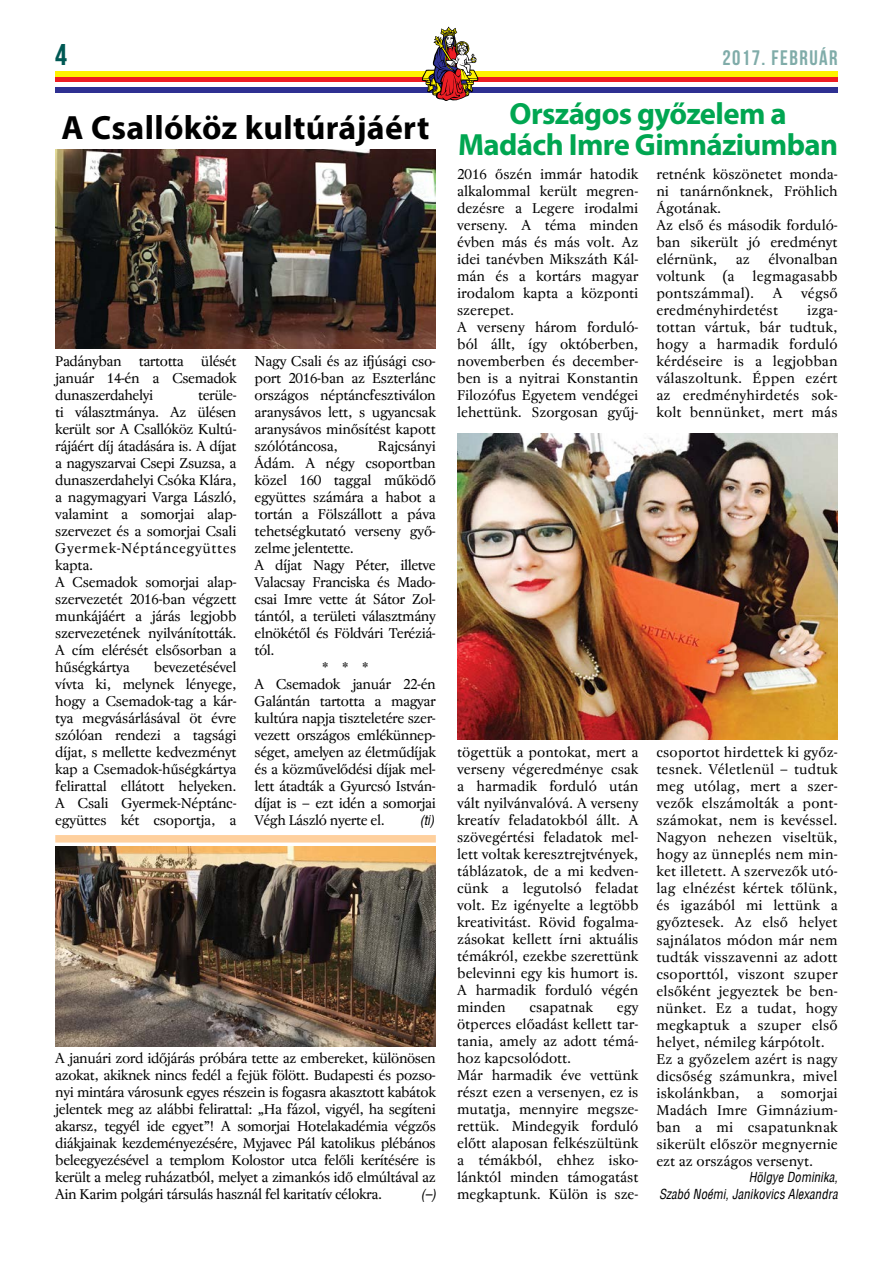
<style>
.page{position:relative;width:893px;height:1263px;background:#fff}
.page>*{position:absolute;margin:0;border:0;box-sizing:border-box;transform-origin:0 0}
.t1{font:700 33.75px "Myriad Pro";letter-spacing:.01em;color:#000}
.t2{font:700 30.75px/31.5px "Myriad Pro";letter-spacing:-.02em;color:#00a651;text-align:center}
.t3{font:30px "Bebas Neue";color:#005954}
.t4{font:21px "Bebas Neue";letter-spacing:.07em;color:#80aca9}
.t5{font:14.25px/17px "Regent Pro";letter-spacing:-.005em;color:#000;text-align:justify}
.t6{font:14.25px "Regent Pro";letter-spacing:-.03em;color:#000}
.t7{font:italic 13.5px/17px "Switzerland Condensed";color:#000;text-align:right;scale:.95 1}
.t8{font:italic 13.5px "Switzerland Condensed";color:#000}
</style>
<div class="page">
<div style="left:55px;top:71px;width:783px;height:6px;background:#fff200"></div>
<div style="left:55px;top:77px;width:783px;height:5px;background:#ed1d24"></div>
<div style="left:55px;top:87px;width:783px;height:6px;background:#2e3092"></div>
<svg style="left:422px;top:27px;width:56px;height:74px"></svg>
<img style="left:55px;top:150px;width:381px;height:199px">
<img style="left:55px;top:847px;width:381px;height:199px">
<div style="left:55px;top:835px;width:381px;height:7px;background:#fed09e"></div>
<img style="left:457px;top:434px;width:381px;height:306px">
<h3 class="t3" style="left:55px;top:38px;width:13px">4</h3>
<h3 class="t4" style="left:722px;top:46px;width:117px">2017. FEBRUÁR</h3>
<h1 class="t1" style="left:62px;top:106px;width:369px">A Csallóköz kultúrájáért</h1>
<p class="t5" style="left:55px;top:353px;width:183px">Padányban tartotta ülését január 14-én a Csemadok dunaszerdahelyi</p>
<p class="t5" style="left:55px;top:387px;width:183px;text-align:left;text-indent:143px">terüle&shy;ti választmánya. Az ülésen került sor A Csallóköz Kultú&shy;rájáért díj átadására is. A díjat a nagyszarvai Csepi Zsuzsa, a dunaszerdahelyi Csóka Klára, a nagymagyari Varga László, valamint a somorjai alap&shy;szervezet és a somorjai Csali<br>Gyermek-Néptáncegyüttes kapta.<br>A Csemadok somorjai alap&shy;szervezetét 2016-ban végzett munkájáért a járás legjobb szervezetének nyilvánították.<br>A cím elérését elsősorban a hűségkártya</p>
<p class="t5" style="left:55px;top:659px;width:183px;text-indent:99px">bevezetésével vívta ki, melynek lényege, hogy a Csemadok-tag a kár&shy;tya megvásárlásával öt évre szólóan rendezi a tagsági díjat, s mellette kedvezményt kap a Csemadok-hűségkártya felirattal ellátott helyeken.<br>A Csali Gyermek-Néptánc&shy;együttes két csoportja, a</p>
<p class="t5" style="left:255px;top:353px;width:183px">Nagy Csali és az ifjúsági cso&shy;port 2016-ban az Eszterlánc országos néptáncfesztiválon aranysávos lett, s ugyancsak aranysávos minősítést kapott szólótáncosa,</p>
<p class="t5" style="left:378px;top:438px;width:60px">Rajcsányi</p>
<p class="t5" style="left:255px;top:455px;width:183px">Ádám. A négy csoportban</p>
<p class="t5" style="left:255px;top:472px;width:183px">közel 160 taggal működő</p>
<p class="t5" style="left:255px;top:489px;width:183px">együttes számára a habot a</p>
<p class="t5" style="left:255px;top:506px;width:183px">tortán a Fölszállott a páva</p>
<p class="t5" style="left:255px;top:523px;width:183px">tehetségkutató verseny győ-</p>
<p class="t5" style="left:255px;top:540px;width:101px">zelme jelentette.</p>
<p class="t6" style="left:255px;top:557px;width:183px">A díjat Nagy Péter, illetve</p>
<p class="t6" style="left:255px;top:574px;width:183px">Valacsay Franciska és Mado-</p>
<p class="t6" style="left:255px;top:591px;width:183px">csai Imre vette át Sátor Zol-</p>
<p class="t6" style="left:255px;top:608px;width:183px">tántól, a területi választmány</p>
<p class="t6" style="left:255px;top:625px;width:183px">elnökétől és Földvári Teréziá-</p>
<p class="t5" style="left:255px;top:642px;width:22px">tól.</p>
<p class="t5" style="left:322px;top:659px;width:47px">***</p>
<p class="t6" style="left:255px;top:676px;width:183px">A Csemadok január 22-én</p>
<p class="t6" style="left:255px;top:693px;width:183px">Galántán tartotta a magyar</p>
<p class="t6" style="left:255px;top:710px;width:183px">kultúra napja tiszteletére szer-</p>
<p class="t6" style="left:255px;top:727px;width:183px">vezett országos emlékünnep-</p>
<p class="t6" style="left:255px;top:744px;width:183px">séget, amelyen az életműdíjak</p>
<p class="t6" style="left:255px;top:761px;width:183px">és a közművelődési díjak mel-</p>
<p class="t6" style="left:255px;top:778px;width:183px">lett átadták a Gyurcsó István-</p>
<p class="t6" style="left:255px;top:795px;width:183px">díjat is – ezt idén a somorjai</p>
<p class="t6" style="left:255px;top:812px;width:132px">Végh László nyerte el.</p>
<p class="t8" style="left:420px;top:812px;width:16px">(ti)</p>
<p class="t5" style="left:55px;top:1050px;width:382px">A januári zord időjárás próbára tette az embereket, különösen azokat, akiknek nincs fedél a fejük fölött. Budapesti és pozso&shy;nyi mintára városunk egyes részein is fogasra akasztott kabátok jelentek meg az alábbi felirattal: „Ha fázol, vigyél, ha segíteni akarsz, tegyél ide egyet”! A somorjai Hotelakadémia végzős diákjainak kezdeményezésére, Myjavec Pál katolikus plébános beleegyezésével a templom Kolostor utca felőli kerítésére is került a meleg ruházatból, melyet a zimankós idő elmúltával az Ain Karim polgári társulás használ fel karitatív célokra.</p>
<p class="t8" style="left:421px;top:1186px;width:16px">(–)</p>
<h2 class="t2" style="left:458px;top:97px;width:382px">Országos győzelem a<br>Madách Imre Gimnáziumban</h2>
<p class="t5" style="left:457px;top:165px;width:183px;text-align:left">2016 őszén immár hatodik alkalommal került megren&shy;dezésre a Legere irodalmi verseny. A téma minden évben más és más volt. Az idei tanévben Mikszáth Kál&shy;mán és a kortárs magyar irodalom kapta a központi szerepet.<br>A verseny három forduló&shy;ból állt, így októberben, novemberben és december&shy;ben is a nyitrai Konstantin<br>Filozófus Egyetem vendégei lehettünk. Szorgosan gyűj-</p>
<p class="t5" style="left:656px;top:166px;width:183px;text-align:left">retnénk köszönetet monda&shy;ni tanárnőnknek, Fröhlich<br>Ágotának.<br>Az első és második forduló&shy;ban sikerült jó eredményt elérnünk,</p>
<p class="t5" style="left:736px;top:251px;width:15px">az</p>
<p class="t5" style="left:768px;top:251px;width:71px">élvonalban</p>
<p class="t5" style="left:656px;top:268px;width:80px">voltunk (a</p>
<p class="t5" style="left:656px;top:268px;width:183px;text-indent:96px">legmagasabb pontszámmal).</p>
<p class="t5" style="left:773px;top:285px;width:11px">A</p>
<p class="t5" style="left:801px;top:285px;width:38px">végső</p>
<p class="t5" style="left:656px;top:302px;width:123px">eredményhirdetést</p>
<p class="t5" style="left:656px;top:302px;width:183px;text-indent:151px">izga&shy;tottan vártuk, bár tudtuk, hogy a harmadik forduló kérdéseire is a legjobban válaszoltunk. Éppen ezért az eredményhirdetés sok&shy;kolt bennünket, mert más</p>
<p class="t5" style="left:457px;top:744px;width:183px">tögettük a pontokat, mert a verseny végeredménye csak a harmadik forduló után vált nyilvánvalóvá. A verseny kreatív feladatokból állt. A szövegértési feladatok mel&shy;lett voltak keresztrejtvények, táblázatok, de a mi kedven&shy;cünk a legutolsó feladat volt. Ez igényelte a legtöbb kreativitást. Rövid fogalma&shy;zásokat kellett írni aktuális témákról, ezekbe szerettünk belevinni egy kis humort is.<br>A harmadik forduló végén minden</p>
<p class="t5" style="left:530px;top:999px;width:65px">csapatnak</p>
<p class="t5" style="left:457px;top:999px;width:183px;text-align:left;text-indent:160px">egy ötperces előadást kellett tar&shy;tania, amely az adott témá&shy;hoz kapcsolódott.<br>Már harmadik éve vettünk részt ezen a versenyen, ez is mutatja, mennyire megsze&shy;rettük. Mindegyik forduló előtt alaposan felkészültünk a témákból, ehhez isko&shy;lánktól minden támogatást megkaptunk. Külön is sze-</p>
<p class="t5" style="left:656px;top:744px;width:183px;text-align:left">csoportot hirdettek ki győz&shy;tesnek. Véletlenül – tudtuk meg utólag, mert a szer&shy;vezők elszámolták a pont&shy;számokat, nem is kevéssel.<br>Nagyon nehezen viseltük, hogy az ünneplés nem min&shy;ket illetett. A szervezők utó&shy;lag elnézést kértek tőlünk, és igazából mi lettünk a győztesek. Az első helyet sajnálatos módon már nem tudták visszavenni az adott csoporttól, viszont szuper elsőként jegyeztek be ben&shy;nünket. Ez a tudat, hogy megkaptuk a szuper első helyet, némileg kárpótolt.<br>Ez a győzelem azért is nagy dicsőség számunkra, mivel iskolánkban, a somorjai<br>Madách Imre Gimnázium&shy;ban a mi csapatunknak sikerült először megnyernie ezt az országos versenyt.</p>
<p class="t7" style="left:659px;top:1169px;width:190px">Hölgye Dominika,<br>Szabó Noémi, Janikovics Alexandra</p>
</div>
